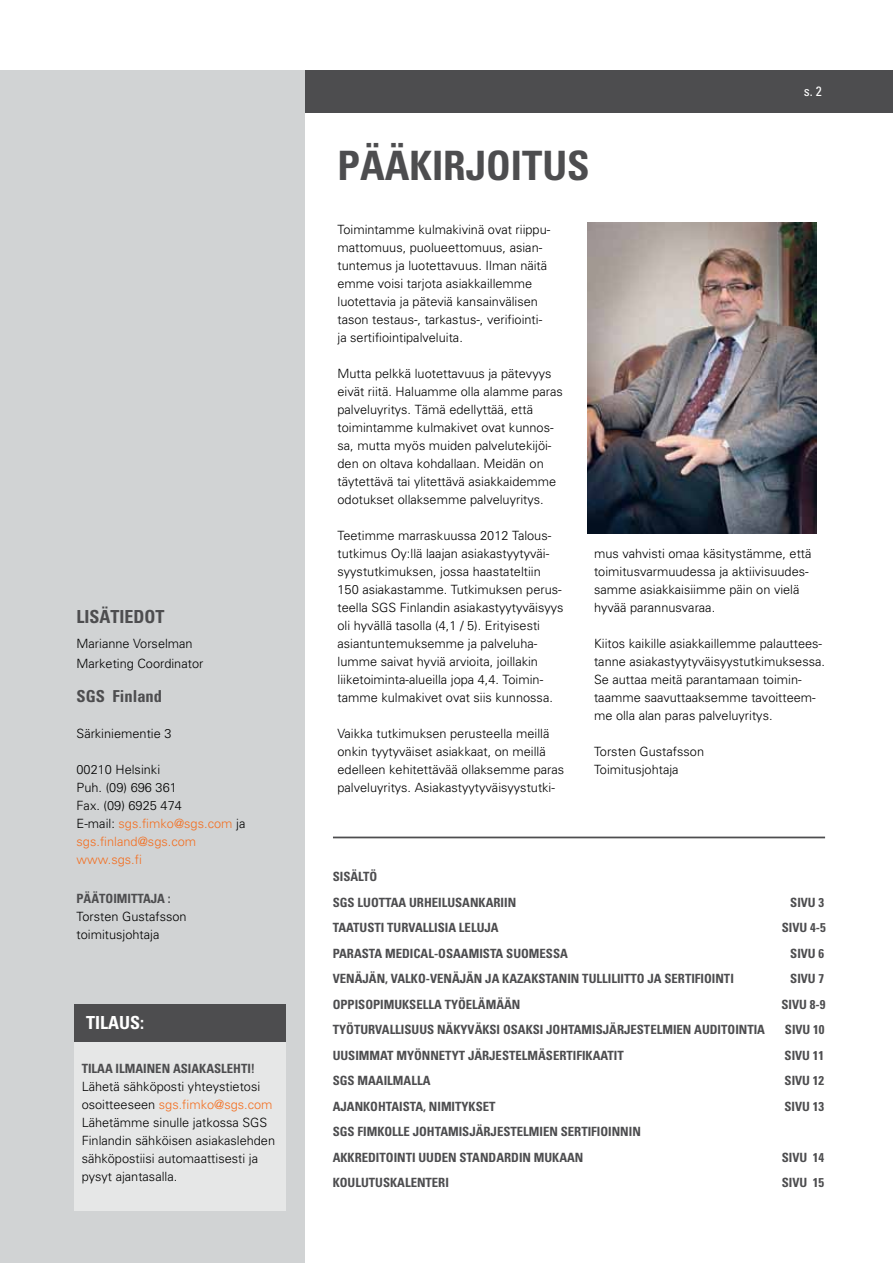
<style>
.page{position:relative;width:893px;height:1263px;background:#fff}
.page>*{position:absolute;margin:0;border:0;box-sizing:border-box;transform-origin:0 0}
.t1{font:700 condensed 40.5px "Univers";color:#4d4d4f}
.t2{font:700 condensed 18px "Univers";color:#4d4d4f}
.t3{font:700 condensed 18px "Univers";color:#fff}
.t4{font:700 condensed 16.5px "Univers";color:#4d4d4f}
.t5{font:condensed 13.5px "Univers";color:#fff}
.t6{font:300 12.75px/18px "Univers";color:#000}
.t7{font:700 condensed 12.75px/25.5px "Univers";color:#4d4d4f}
.s1{color:#f36f21}
</style>
<div class="page">
<div style="left:0;top:70px;width:893px;height:43px;background:#4d4d4f"></div>
<div style="left:0;top:70px;width:304px;height:1193px;background:#d1d3d4"></div>
<div style="left:74px;top:1004px;width:212px;height:42px;background:#4d4d4f"></div>
<div style="left:74px;top:1042px;width:212px;height:169px;background:#e6e7e7"></div>
<div style="left:333px;top:837px;width:492px;height:1px;border:1px solid #4d4d4f"></div>
<img style="left:587px;top:223px;width:230px;height:310px">
<h2 class="t2" style="left:77px;top:605px;width:90px">LISÄTIEDOT</h2>
<p class="t6" style="left:77px;top:633px;width:128px;line-height:20.2px">Marianne Vorselman<br>Marketing Coordinator</p>
<p class="t4" style="left:77px;top:686px;width:87px">SGS FINLAND</p>
<p class="t6" style="left:77px;top:724px;width:96px">Särkiniementie 3</p>
<p class="t6" style="left:77px;top:760px;width:170px">00210 Helsinki<br>Puh. (09) 696 361<br>Fax. (09) 6925 474<br>E-mail: <span class="s1">sgs.fimko@sgs.com</span> ja <span class="s1">sgs.finland@sgs.com www.sgs.fi</span></p>
<p class="t7" style="left:77px;top:886px;width:96px">PÄÄTOIMITTAJA :</p>
<p class="t6" style="left:77px;top:908px;width:112px">Torsten Gustafsson toimitusjohtaja</p>
<h2 class="t3" style="left:86px;top:1012px;width:59px">TILAUS:</h2>
<p class="t7" style="left:82px;top:1056px;width:175px">TILAA ILMAINEN ASIAKASLEHTI!</p>
<p class="t6" style="left:82px;top:1077px;width:195px">Lähetä sähköposti yhteystietosi osoitteeseen <span class="s1">sgs.fimko@sgs.com<br></span>Lähetämme sinulle jatkossa SGS<br>Finlandin sähköisen asiakaslehden sähköpostiisi automaattisesti ja pysyt ajantasalla.</p>
<h1 class="t1" style="left:338px;top:141px;width:115px">PÄÄKIRJO</h1>
<h1 class="t1" style="left:511px;top:141px;width:35px">ITUS</h1>
<p class="t5" style="left:804px;top:83px;width:19px">s. 2</p>
<p class="t6" style="left:338px;top:220px;width:214px">Toimintamme kulmakivinä ovat riippu&shy;mattomuus, puolueettomuus, asian&shy;tuntemus ja luotettavuus. Ilman näitä emme voisi tarjota asiakkaillemme luotettavia ja päteviä kansainvälisen tason testaus-, tarkastus-, verifiointi&shy;ja sertifiointipalveluita.</p>
<p class="t6" style="left:338px;top:364px;width:227px">Mutta pelkkä luotettavuus ja pätevyys eivät riitä. Haluamme olla alamme paras palveluyritys. Tämä edellyttää, että toimintamme kulmakivet ovat kunnos&shy;sa, mutta myös muiden palvelutekijöi&shy;den on oltava kohdallaan. Meidän on täytettävä tai ylitettävä asiakkaidemme odotukset ollaksemme palveluyritys.</p>
<p class="t6" style="left:338px;top:526px;width:227px">Teetimme marraskuussa 2012 Talous&shy;tutkimus Oy:llä laajan asiakastyytyväi&shy;syystutkimuksen, jossa haastateltiin 150 asiakastamme. Tutkimuksen perus&shy;teella SGS Finlandin asiakastyytyväisyys oli hyvällä tasolla (4,1 / 5). Erityisesti asiantuntemuksemme ja palveluha&shy;lumme saivat hyviä arvioita, joillakin liiketoiminta-alueilla jopa 4,4. Toimin&shy;tamme kulmakivet ovat siis kunnossa.</p>
<p class="t6" style="left:338px;top:724px;width:228px">Vaikka tutkimuksen perusteella meillä onkin tyytyväiset asiakkaat, on meillä edelleen kehitettävää ollaksemme paras palveluyritys. Asiakastyytyväisyystutki-</p>
<p class="t6" style="left:594px;top:544px;width:219px">mus vahvisti omaa käsitystämme, että toimitusvarmuudessa ja aktiivisuudes&shy;samme asiakkaisiimme päin on vielä hyvää parannusvaraa.</p>
<p class="t6" style="left:594px;top:634px;width:232px">Kiitos kaikille asiakkaillemme palauttees&shy;tanne asiakastyytyväisyystutkimuksessa.<br>Se auttaa meitä parantamaan toimin&shy;taamme saavuttaaksemme tavoitteem&shy;me olla alan paras palveluyritys.</p>
<p class="t6" style="left:594px;top:742px;width:112px">Torsten Gustafsson<br>Toimitusjohtaja</p>
<p class="t7" style="left:333px;top:864px;width:46px">SISÄLTÖ<br>SGS LUOTTAA</p>
<p class="t7" style="left:409px;top:889px;width:37px">URHEILUSAN</p>
<p class="t7" style="left:479px;top:889px;width:31px">KARIIN</p>
<p class="t7" style="left:790px;top:889px;width:36px">SIVU 3</p>
<p class="t7" style="left:333px;top:915px;width:9px">TAATUSTI</p>
<p class="t7" style="left:387px;top:915px;width:8px">TURVALLISIA</p>
<p class="t7" style="left:459px;top:915px;width:37px">LELUJA</p>
<p class="t7" style="left:782px;top:915px;width:45px">SIVU 4-5</p>
<p class="t7" style="left:333px;top:940px;width:14px">PARASTA</p>
<p class="t7" style="left:385px;top:940px;width:25px">MEDICAL</p>
<p class="t7" style="left:434px;top:940px;width:13px">-OSAAMISTA</p>
<p class="t7" style="left:506px;top:940px;width:17px">SUOM</p>
<p class="t7" style="left:540px;top:940px;width:31px">ESSA</p>
<p class="t7" style="left:790px;top:940px;width:36px">SIVU 6</p>
<p class="t7" style="left:333px;top:966px;width:22px">VENÄJÄN</p>
<p class="t7" style="left:385px;top:966px;width:67px">, VALKO-VENÄJÄN</p>
<p class="t7" style="left:485px;top:966px;width:61px">JA KAZAKSTANIN</p>
<p class="t7" style="left:582px;top:966px;width:13px">TULLILIITTO</p>
<p class="t7" style="left:647px;top:966px;width:37px">JA SERTIFIOINTI</p>
<p class="t7" style="left:790px;top:966px;width:36px">SIVU 7</p>
<p class="t7" style="left:333px;top:991px;width:16px">OPPISOPIMU</p>
<p class="t7" style="left:402px;top:991px;width:86px">KSELLA TYÖELÄMÄÄN</p>
<p class="t7" style="left:781px;top:991px;width:45px">SIVU 8-9</p>
<p class="t7" style="left:333px;top:1017px;width:434px">TYÖTURVALLISUUS NÄKYVÄKSI OSAKSI JOHTAMISJÄRJESTELMIEN AUDITOINTIA</p>
<p class="t7" style="left:785px;top:1017px;width:41px">SIVU 10</p>
<p class="t7" style="left:333px;top:1042px;width:17px">UUSIMMAT</p>
<p class="t7" style="left:396px;top:1042px;width:80px">MYÖNN ETYT JÄRJ</p>
<p class="t7" style="left:496px;top:1042px;width:35px">ESTELMÄS</p>
<p class="t7" style="left:553px;top:1042px;width:13px">ERTIFI</p>
<p class="t7" style="left:586px;top:1042px;width:15px">KAATIT</p>
<p class="t7" style="left:785px;top:1042px;width:41px">SIVU 11</p>
<p class="t7" style="left:333px;top:1068px;width:99px">SGS MAAILMALLA</p>
<p class="t7" style="left:785px;top:1068px;width:41px">SIVU 12</p>
<p class="t7" style="left:333px;top:1093px;width:61px">AJAN KOHTAISTA</p>
<p class="t7" style="left:423px;top:1093px;width:13px">, NIMIT</p>
<p class="t7" style="left:462px;top:1093px;width:49px">YKSET</p>
<p class="t7" style="left:784px;top:1093px;width:41px">SIVU 13</p>
<p class="t7" style="left:333px;top:1119px;width:110px">SGS FIMKOLLE JO HTAMISJÄRJ</p>
<p class="t7" style="left:497px;top:1119px;width:85px">ESTELMIEN SERTIFIOINNIN</p>
<p class="t7" style="left:333px;top:1144px;width:43px">AKKR EDITOINTI</p>
<p class="t7" style="left:418px;top:1144px;width:9px">UUD</p>
<p class="t7" style="left:442px;top:1144px;width:26px">EN STANDARDIN</p>
<p class="t7" style="left:534px;top:1144px;width:35px">MU KAAN</p>
<p class="t7" style="left:782px;top:1144px;width:44px">SIVU 14</p>
<p class="t7" style="left:333px;top:1170px;width:118px">KOULUTUSKALENTERI</p>
<p class="t7" style="left:782px;top:1170px;width:44px">SIVU 15</p>
</div>
